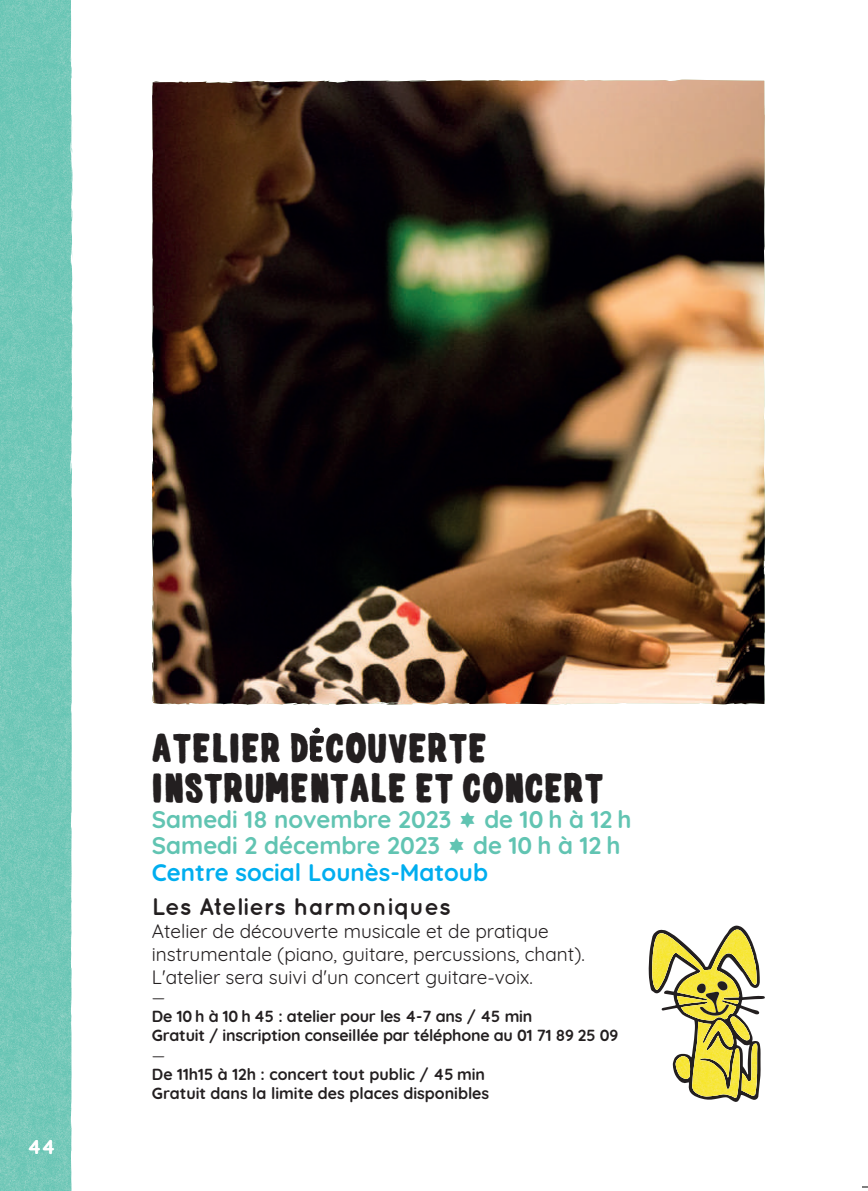
<style>
.page{position:relative;width:868px;height:1191px;background:#fff}
.page>*{position:absolute;margin:0;border:0;box-sizing:border-box;transform-origin:0 0}
.t1{font:38px/40px "elph chubba";letter-spacing:.045em;color:#231f20}
.t2{font:700 24px "Quicksand";color:#61c4b2}
.t3{font:700 24px "Quicksand";color:#00aeef}
.t4{font:700 24px "Quicksand";color:#231f20}
.t5{font:700 20px "Quicksand";color:#fff}
.t6{font:19px/22.8px "Quicksand";color:#231f20}
.t7{font:700 16px/19.2px "Quicksand";letter-spacing:-.01em;color:#231f20}
.t8{font:16px "Quicksand";color:#231f20}
</style>
<div class="page">
<svg style="left:55px;top:0;width:17px;height:1191px;fill:#74c8b9"></svg>
<img style="left:0;top:0;width:55px;height:1191px">
<svg style="left:309px;top:727px;width:15px;height:35px"></svg>
<img style="left:152px;top:80px;width:612px;height:625px">
<img style="left:151px;top:80px;width:526px;height:620px">
<svg style="left:648px;top:925px;width:116px;height:177px"></svg>
<p class="t5" style="left:27px;top:1130px;width:30px">44</p>
<h1 class="t1" style="left:152px;top:729px;width:452px">ATELIER D COUVERTE<br>INSTRUMENTALE ET CONCERT</h1>
<h2 class="t2" style="left:152px;top:799px;width:301px">Samedi 18 novembre 2023</h2>
<h2 class="t2" style="left:484px;top:799px;width:149px">de 10 h à 12 h</h2>
<h2 class="t2" style="left:152px;top:825px;width:289px">Samedi 2 décembre 2023</h2>
<h2 class="t2" style="left:473px;top:825px;width:149px">de 10 h à 12 h</h2>
<h2 class="t3" style="left:152px;top:852px;width:337px">Centre social Lounès-Matoub</h2>
<h2 class="t4" style="left:152px;top:892px;width:300px">Les Ateliers harmoniques</h2>
<p class="t6" style="left:152px;top:918px;width:434px">Atelier de découverte musicale et de pratique instrumentale (piano, guitare, percussions, chant).<br>L'atelier sera suivi d'un concert guitare-voix.</p>
<p class="t8" style="left:152px;top:984px;width:15px">—</p>
<p class="t7" style="left:152px;top:1005px;width:467px">De 10 h à 10 h 45 : atelier pour les 4-7 ans / 45 min<br>Gratuit / inscription conseillée par téléphone au 01 71 89 25 09</p>
<p class="t8" style="left:152px;top:1042px;width:15px">—</p>
<p class="t7" style="left:152px;top:1063px;width:338px">De 11h15 à 12h : concert tout public / 45 min<br>Gratuit dans la limite des places disponibles</p>
</div>
